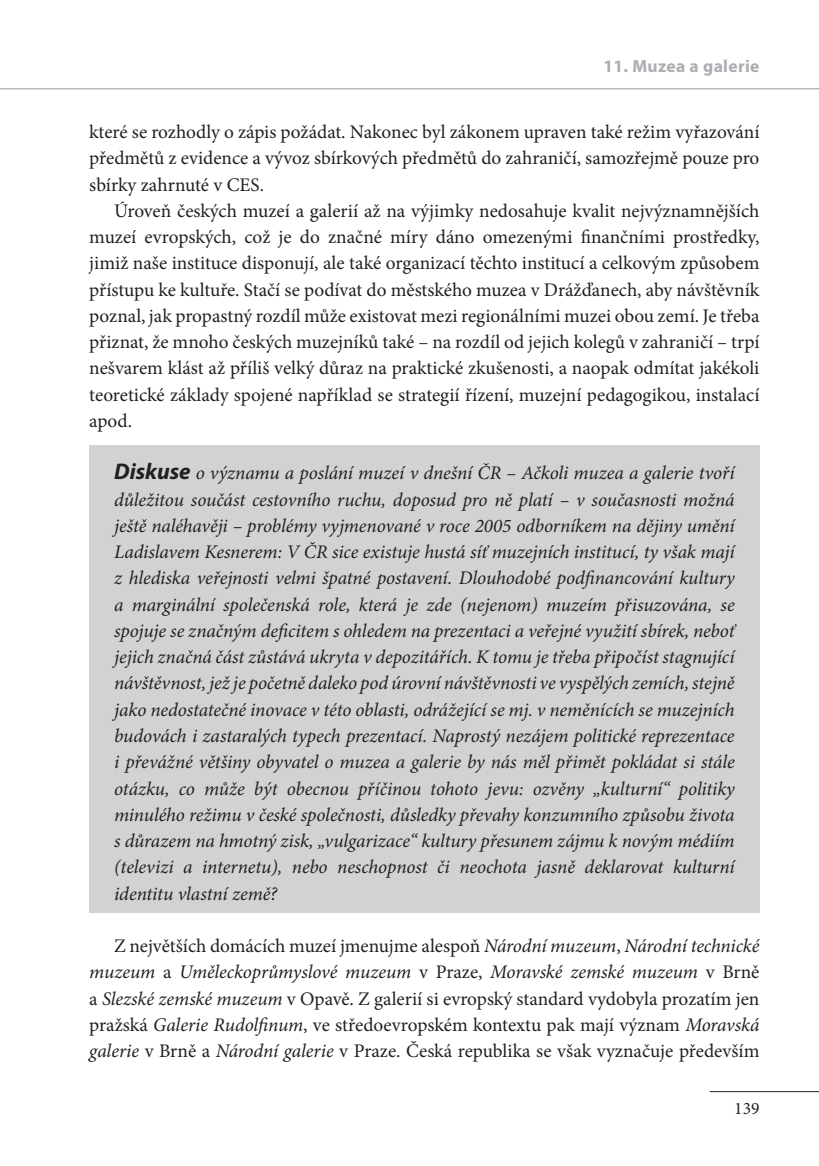
<style>
.page{position:relative;width:819px;height:1166px;background:#fff}
.page>*{position:absolute;margin:0;border:0;box-sizing:border-box;transform-origin:0 0}
.t1{font:italic 19.25px/26.2px "Minion Pro";letter-spacing:-.01em;color:#231f20;text-align:justify}
.t2{font:19.25px/26.2px "Minion Pro";color:#231f20;text-align:justify}
.t3{font:700 17.5px "Myriad Pro";letter-spacing:.02em;color:#acadb1}
.t4{font:17.5px "Minion Pro";color:#231f20}
.s1{font-family:"Myriad Pro";font-weight:700;font-size:22.75px}
.s2{font-style:italic}
</style>
<div class="page">
<hr style="left:709px;top:1091px;width:109px;height:1px;background:#231f20">
<hr style="left:0;top:88px;width:818px;height:1px;background:#999b9e">
<div style="left:89px;top:445px;width:670px;height:468px;background:#d1d2d4"></div>
<p class="t3" style="left:603px;top:55px;width:157px">11. Muzea a galerie</p>
<p class="t2" style="left:89px;top:119px;width:671px">které se rozhodly o zápis požádat. Nakonec byl zákonem upraven také režim vyřazování předmětů z evidence a vývoz sbírkových předmětů do zahraničí, samozřejmě pouze pro sbírky zahrnuté v CES.</p>
<p class="t2" style="left:89px;top:198px;width:671px;text-indent:25px">Úroveň českých muzeí a galerií až na výjimky nedosahuje kvalit nejvýznamnějších muzeí evropských, což je do značné míry dáno omezenými finančními prostředky, jimiž naše instituce disponují, ale také organizací těchto institucí a celkovým způsobem přístupu ke kultuře. Stačí se podívat do městského muzea v Drážďanech, aby návštěvník poznal, jak propastný rozdíl může existovat mezi regionálními muzei obou zemí. Je třeba přiznat, že mnoho českých muzejníků také – na rozdíl od jejich kolegů v zahraničí – trpí nešvarem klást až příliš velký důraz na praktické zkušenosti, a naopak odmítat jakékoli teoretické základy spojené například se strategií řízení, muzejní pedagogikou, instalací apod.</p>
<p class="t1" style="left:114px;top:460px;width:622px"><span class="s1">Diskuse</span> o významu a poslání muzeí v dnešní ČR – Ačkoli muzea a galerie tvoří důležitou součást cestovního ruchu, doposud pro ně platí – v současnosti možná ještě naléhavěji – problémy vyjmenované v roce 2005 odborníkem na dějiny umění Ladislavem Kesnerem: V ČR sice existuje hustá síť muzejních institucí, ty však mají z hlediska veřejnosti velmi špatné postavení. Dlouhodobé podfinancování kultury a marginální společenská role, která je zde (nejenom) muzeím přisuzována, se spojuje se značným deficitem s ohledem na prezentaci a veřejné využití sbírek, neboť jejich značná část zůstává ukryta v depozitářích. K tomu je třeba připočíst stagnující návštěvnost, jež je početně daleko pod úrovní návštěvnosti ve vyspělých zemích, stejně jako nedostatečné inovace v této oblasti, odrážející se mj. v neměnících se muzejních budovách i zastaralých typech prezentací. Naprostý nezájem politické reprezentace i převážné většiny obyvatel o muzea a galerie by nás měl přimět pokládat si stále otázku, co může být obecnou příčinou tohoto jevu: ozvěny „kulturní“ politiky minulého režimu v české společnosti, důsledky převahy konzumního způsobu života s důrazem na hmotný zisk, „vulgarizace“ kultury přesunem zájmu k novým médiím (televizi a internetu), nebo neschopnost či neochota jasně deklarovat kulturní identitu vlastní země?</p>
<p class="t2" style="left:89px;top:933px;width:671px;text-indent:25px">Z největších domácích muzeí jmenujme alespoň <span class="s2">Národní muzeum</span>, <span class="s2">Národní technické muzeum</span> a <span class="s2">Uměleckoprůmyslové muzeum</span> v Praze, <span class="s2">Moravské zemské muzeum</span> v Brně a <span class="s2">Slezské zemské muzeum</span> v Opavě. Z galerií si evropský standard vydobyla prozatím jen pražská <span class="s2">Galerie Rudolfinum</span>, ve středoevropském kontextu pak mají význam <span class="s2">Moravská galerie</span> v Brně a <span class="s2">Národní galerie</span> v Praze. Česká republika se však vyznačuje především</p>
<p class="t4" style="left:734px;top:1097px;width:27px">139</p>
</div>
